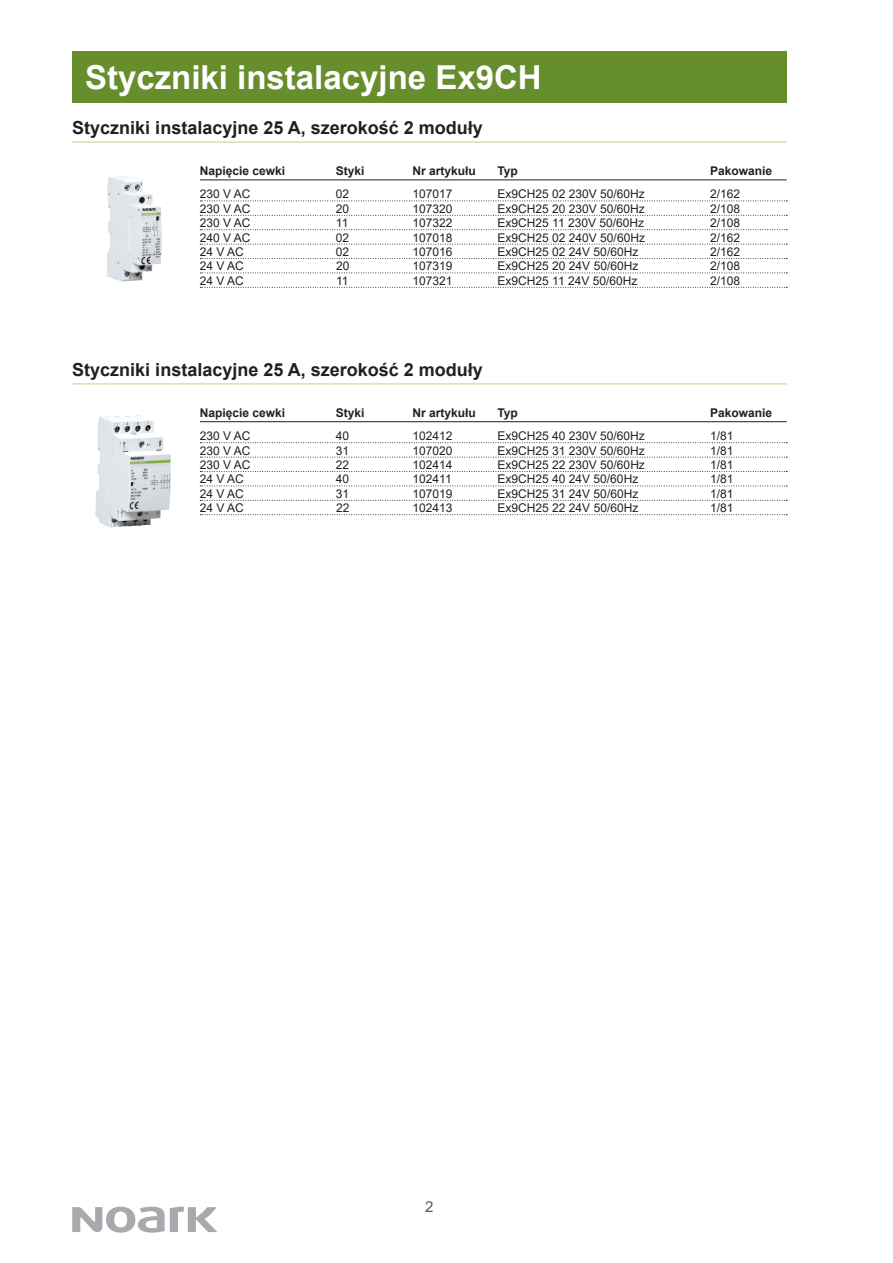
<style>
.page{position:relative;width:893px;height:1263px;background:#fff}
.page>*{position:absolute;margin:0;border:0;box-sizing:border-box;transform-origin:0 0}
.t1{font:700 33px "Arial";color:#fff}
.t2{font:700 18px "Arial";color:#231f20}
.t3{font:15px "Arial";color:#57585a}
.t4{font:12px "Arial";color:#231f20}
.t5{font:700 12px "Arial";color:#231f20}
</style>
<div class="page">
<svg style="left:72px;top:1206px;width:145px;height:26px"></svg>
<div style="left:72px;top:51px;width:715px;height:51px;background:#668e2c"></div>
<hr style="left:200px;top:421px;width:587px;height:1px;background:#231f20">
<hr style="left:72px;top:383px;width:715px;height:2px;background:#cfe4ae">
<img style="left:95px;top:415px;width:76px;height:112px">
<hr style="left:200px;top:180px;width:587px;height:1px;background:#231f20">
<hr style="left:72px;top:141px;width:715px;height:2px;background:#cfe4ae">
<svg style="left:200px;top:201px;width:587px;height:1px"></svg>
<svg style="left:200px;top:215px;width:587px;height:1px"></svg>
<svg style="left:200px;top:229px;width:587px;height:1px"></svg>
<svg style="left:200px;top:244px;width:587px;height:1px"></svg>
<svg style="left:200px;top:258px;width:587px;height:1px"></svg>
<svg style="left:200px;top:273px;width:587px;height:1px"></svg>
<svg style="left:200px;top:287px;width:587px;height:1px"></svg>
<img style="left:107px;top:176px;width:55px;height:106px">
<svg style="left:200px;top:442px;width:587px;height:1px"></svg>
<svg style="left:200px;top:457px;width:587px;height:1px"></svg>
<svg style="left:200px;top:471px;width:587px;height:1px"></svg>
<svg style="left:200px;top:486px;width:587px;height:1px"></svg>
<svg style="left:200px;top:500px;width:587px;height:1px"></svg>
<svg style="left:200px;top:514px;width:587px;height:1px"></svg>
<h1 class="t1" style="left:85px;top:54px;width:458px">Styczniki instalacyjne Ex9CH</h1>
<h2 class="t2" style="left:72px;top:115px;width:412px">Styczniki instalacyjne 25 A, szerokość 2 moduły</h2>
<p class="t5" style="left:200px;top:163px;width:87px">Napięcie cewki</p>
<p class="t5" style="left:336px;top:163px;width:30px">Styki</p>
<p class="t5" style="left:412px;top:163px;width:65px">Nr artykułu</p>
<p class="t5" style="left:497px;top:163px;width:22px">Typ</p>
<p class="t5" style="left:710px;top:163px;width:64px">Pakowanie</p>
<p class="t4" style="left:200px;top:186px;width:52px">230 V AC</p>
<p class="t4" style="left:336px;top:186px;width:15px">02</p>
<p class="t4" style="left:412px;top:186px;width:42px">107017</p>
<p class="t4" style="left:497px;top:186px;width:149px">Ex9CH25 02 230V 50/60Hz</p>
<p class="t4" style="left:710px;top:186px;width:32px">2/162</p>
<p class="t4" style="left:200px;top:200px;width:52px">230 V AC</p>
<p class="t4" style="left:336px;top:200px;width:15px">20</p>
<p class="t4" style="left:412px;top:200px;width:42px">107320</p>
<p class="t4" style="left:498px;top:200px;width:149px">Ex9CH25 20 230V 50/60Hz</p>
<p class="t4" style="left:710px;top:200px;width:32px">2/108</p>
<p class="t4" style="left:200px;top:215px;width:52px">230 V AC</p>
<p class="t4" style="left:336px;top:215px;width:14px">11</p>
<p class="t4" style="left:412px;top:215px;width:42px">107322</p>
<p class="t4" style="left:498px;top:215px;width:148px">Ex9CH25 11 230V 50/60Hz</p>
<p class="t4" style="left:710px;top:215px;width:32px">2/108</p>
<p class="t4" style="left:200px;top:229px;width:52px">240 V AC</p>
<p class="t4" style="left:336px;top:229px;width:15px">02</p>
<p class="t4" style="left:412px;top:229px;width:42px">107018</p>
<p class="t4" style="left:498px;top:229px;width:149px">Ex9CH25 02 240V 50/60Hz</p>
<p class="t4" style="left:710px;top:229px;width:32px">2/162</p>
<p class="t4" style="left:200px;top:244px;width:46px">24 V AC</p>
<p class="t4" style="left:336px;top:244px;width:15px">02</p>
<p class="t4" style="left:412px;top:244px;width:42px">107016</p>
<p class="t4" style="left:498px;top:244px;width:142px">Ex9CH25 02 24V 50/60Hz</p>
<p class="t4" style="left:710px;top:244px;width:32px">2/162</p>
<p class="t4" style="left:200px;top:258px;width:46px">24 V AC</p>
<p class="t4" style="left:336px;top:258px;width:15px">20</p>
<p class="t4" style="left:413px;top:258px;width:42px">107319</p>
<p class="t4" style="left:498px;top:258px;width:142px">Ex9CH25 20 24V 50/60Hz</p>
<p class="t4" style="left:710px;top:258px;width:32px">2/108</p>
<p class="t4" style="left:200px;top:272px;width:46px">24 V AC</p>
<p class="t4" style="left:336px;top:272px;width:14px">11</p>
<p class="t4" style="left:413px;top:272px;width:42px">107321</p>
<p class="t4" style="left:498px;top:272px;width:141px">Ex9CH25 11 24V 50/60Hz</p>
<p class="t4" style="left:710px;top:272px;width:32px">2/108</p>
<h2 class="t2" style="left:72px;top:357px;width:412px">Styczniki instalacyjne 25 A, szerokość 2 moduły</h2>
<p class="t5" style="left:200px;top:404px;width:87px">Napięcie cewki</p>
<p class="t5" style="left:336px;top:404px;width:30px">Styki</p>
<p class="t5" style="left:412px;top:404px;width:65px">Nr artykułu</p>
<p class="t5" style="left:497px;top:404px;width:22px">Typ</p>
<p class="t5" style="left:710px;top:404px;width:64px">Pakowanie</p>
<p class="t4" style="left:200px;top:428px;width:52px">230 V AC</p>
<p class="t4" style="left:336px;top:428px;width:15px">40</p>
<p class="t4" style="left:412px;top:428px;width:42px">102412</p>
<p class="t4" style="left:497px;top:428px;width:149px">Ex9CH25 40 230V 50/60Hz</p>
<p class="t4" style="left:710px;top:428px;width:25px">1/81</p>
<p class="t4" style="left:200px;top:442px;width:52px">230 V AC</p>
<p class="t4" style="left:336px;top:442px;width:15px">31</p>
<p class="t4" style="left:412px;top:442px;width:42px">107020</p>
<p class="t4" style="left:498px;top:442px;width:149px">Ex9CH25 31 230V 50/60Hz</p>
<p class="t4" style="left:710px;top:442px;width:25px">1/81</p>
<p class="t4" style="left:200px;top:456px;width:52px">230 V AC</p>
<p class="t4" style="left:336px;top:456px;width:15px">22</p>
<p class="t4" style="left:412px;top:456px;width:42px">102414</p>
<p class="t4" style="left:498px;top:456px;width:149px">Ex9CH25 22 230V 50/60Hz</p>
<p class="t4" style="left:710px;top:456px;width:25px">1/81</p>
<p class="t4" style="left:200px;top:471px;width:46px">24 V AC</p>
<p class="t4" style="left:336px;top:471px;width:15px">40</p>
<p class="t4" style="left:412px;top:471px;width:41px">102411</p>
<p class="t4" style="left:498px;top:471px;width:142px">Ex9CH25 40 24V 50/60Hz</p>
<p class="t4" style="left:710px;top:471px;width:25px">1/81</p>
<p class="t4" style="left:200px;top:485px;width:46px">24 V AC</p>
<p class="t4" style="left:336px;top:485px;width:15px">31</p>
<p class="t4" style="left:412px;top:485px;width:42px">107019</p>
<p class="t4" style="left:498px;top:485px;width:142px">Ex9CH25 31 24V 50/60Hz</p>
<p class="t4" style="left:710px;top:485px;width:25px">1/81</p>
<p class="t4" style="left:200px;top:500px;width:46px">24 V AC</p>
<p class="t4" style="left:336px;top:500px;width:15px">22</p>
<p class="t4" style="left:413px;top:500px;width:42px">102413</p>
<p class="t4" style="left:498px;top:500px;width:142px">Ex9CH25 22 24V 50/60Hz</p>
<p class="t4" style="left:710px;top:500px;width:25px">1/81</p>
<p class="t3" style="left:425px;top:1197px;width:10px">2</p>
</div>
